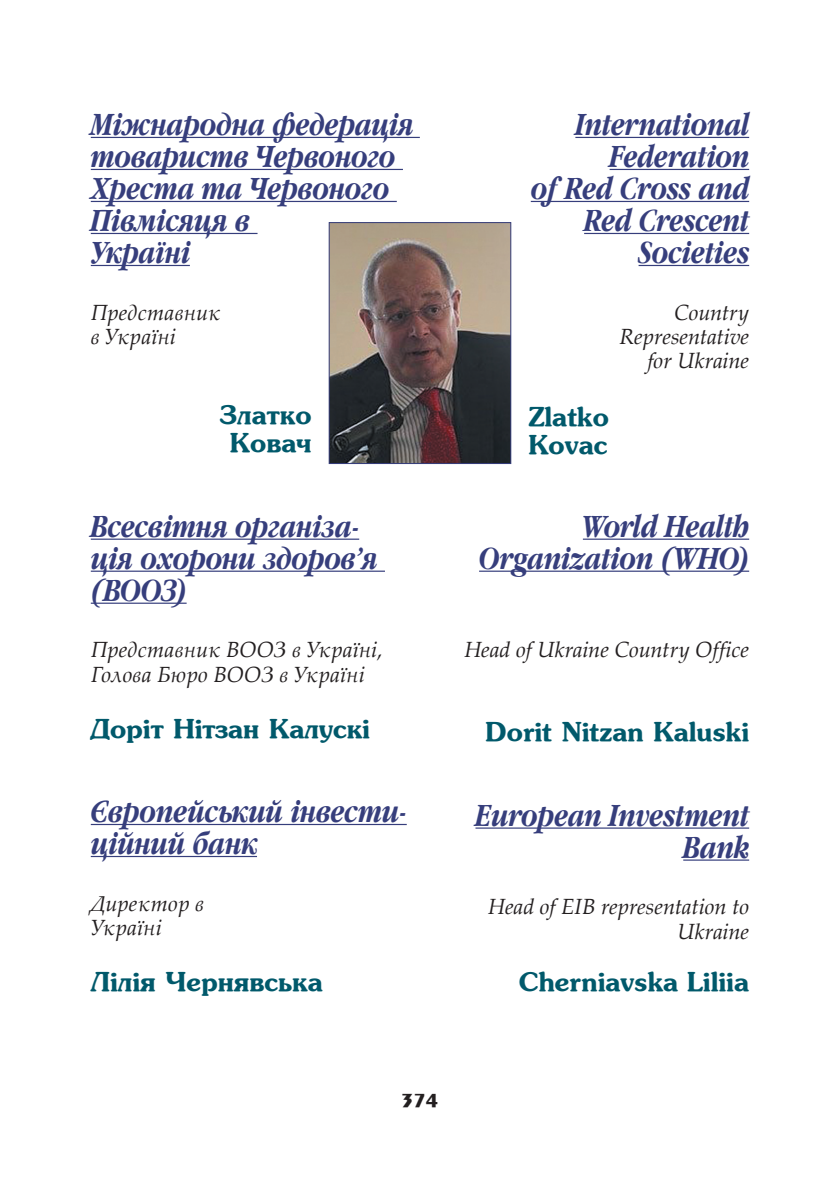
<style>
.page{position:relative;width:840px;height:1191px;background:#fff}
.page>*{position:absolute;margin:0;border:0;box-sizing:border-box;transform-origin:0 0}
.t1{font:italic 700 30px/32px "Garamond Narrow C";color:#363e7c}
.t2{font:700 26px/28px "AG Presquire";color:#01596b;text-align:center}
.t3{font:italic 22px/24.4px "Palatino Linotype";color:#231f20}
.t4{font:700 20px "Pengvin";color:#231f20}
</style>
<div class="page">
<hr style="left:91px;top:137px;width:328px;height:1px;background:#363e7c">
<hr style="left:91px;top:169px;width:312px;height:1px;background:#363e7c">
<hr style="left:91px;top:201px;width:305px;height:1px;background:#363e7c">
<hr style="left:91px;top:233px;width:166px;height:1px;background:#363e7c">
<hr style="left:91px;top:265px;width:99px;height:1px;background:#363e7c">
<hr style="left:91px;top:538px;width:268px;height:2px;background:#363e7c">
<hr style="left:91px;top:570px;width:294px;height:2px;background:#363e7c">
<hr style="left:91px;top:602px;width:95px;height:2px;background:#363e7c">
<hr style="left:91px;top:824px;width:315px;height:1px;background:#363e7c">
<hr style="left:91px;top:856px;width:166px;height:1px;background:#363e7c">
<hr style="left:575px;top:137px;width:173px;height:1px;background:#363e7c">
<hr style="left:609px;top:169px;width:139px;height:1px;background:#363e7c">
<hr style="left:530px;top:201px;width:218px;height:1px;background:#363e7c">
<hr style="left:583px;top:233px;width:165px;height:1px;background:#363e7c">
<hr style="left:638px;top:265px;width:110px;height:1px;background:#363e7c">
<hr style="left:582px;top:538px;width:166px;height:2px;background:#363e7c">
<hr style="left:479px;top:570px;width:269px;height:2px;background:#363e7c">
<hr style="left:475px;top:827px;width:273px;height:1px;background:#363e7c">
<hr style="left:683px;top:859px;width:65px;height:1px;background:#363e7c">
<img style="left:330px;top:224px;width:179px;height:238px">
<div style="left:328px;top:222px;width:183px;height:242px;border:1px solid #363e7c"></div>
<p class="t1" style="left:91px;top:111px;width:324px">Міжнародна федерація товариств Червоного<br>Хреста та Червоного<br>Півмісяця в<br>Україні</p>
<p class="t3" style="left:91px;top:299px;width:131px">Представник в Україні</p>
<p class="t2" style="left:219px;top:401px;width:94px">Златко<br>Ковач</p>
<p class="t1" style="left:91px;top:512px;width:288px">Всесвітня організа&shy;ція охорони здоров’я (ВООЗ)</p>
<p class="t3" style="left:91px;top:636px;width:293px">Представник ВООЗ в Україні,<br>Голова Бюро ВООЗ в Україні</p>
<p class="t2" style="left:91px;top:714px;width:280px">Доріт Нітзан Калускі</p>
<p class="t1" style="left:91px;top:798px;width:317px">Європейський інвести&shy;ційний банк</p>
<p class="t3" style="left:91px;top:890px;width:114px">Директор в<br>Україні</p>
<p class="t2" style="left:91px;top:967px;width:233px">Лілія Чернявська</p>
<p class="t1" style="left:530px;top:111px;width:220px;text-align:right">International<br>Federation<br>of Red Cross and<br>Red Crescent<br>Societies</p>
<p class="t3" style="left:619px;top:299px;width:131px;text-align:right">Country<br>Representative for Ukraine</p>
<p class="t2" style="left:528px;top:403px;width:82px;text-align:left">Zlatko<br>Kovac</p>
<p class="t1" style="left:479px;top:512px;width:271px;text-align:right">World Health<br>Organization (WHO)</p>
<p class="t3" style="left:464px;top:636px;width:286px">Head of Ukraine Country Office</p>
<p class="t2" style="left:485px;top:717px;width:265px">Dorit Nitzan Kaluski</p>
<p class="t1" style="left:475px;top:801px;width:275px;text-align:right">European Investment<br>Bank</p>
<p class="t3" style="left:488px;top:893px;width:262px;text-align:right">Head of EIB representation to<br>Ukraine</p>
<p class="t2" style="left:518px;top:967px;width:232px">Cherniavska Liliia</p>
<p class="t4" style="left:401px;top:1091px;width:38px">374</p>
</div>
